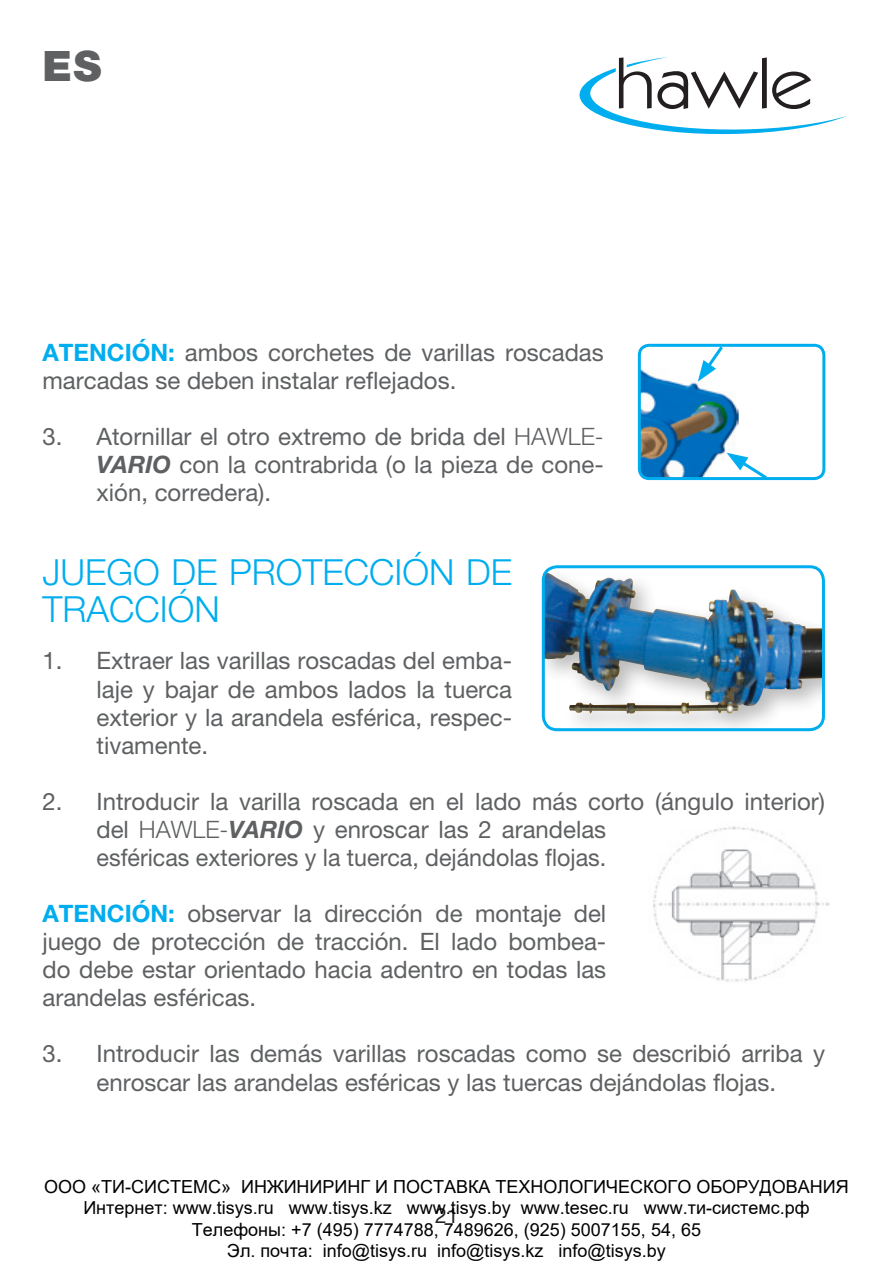
<style>
.page{position:relative;width:893px;height:1276px;background:#fff}
.page>*{position:absolute;margin:0;border:0;box-sizing:border-box;transform-origin:0 0}
.t1{font:900 42px "Helvetica Neue LT Pro";color:#5e6062}
.t2{font:300 36px/37.2px "Helvetica Neue LT Pro";color:#00adee}
.t3{font:24px/28.2px "Helvetica Neue LT Pro";color:#5e6062;text-align:justify}
.t4{font:21px "Helvetica Neue LT Pro";color:#231f20}
.t5{font:18px/21.6px "Arial";color:#000;text-align:center}
.s1{font-weight:700;color:#00adee}
.s2{font-weight:300}
.s3{font-weight:700;font-style:italic}
</style>
<div class="page">
<img style="left:639px;top:369px;width:100px;height:107px">
<div style="left:638px;top:344px;width:187px;height:136px;border:3px solid #00adee;border-radius:10px"></div>
<svg style="left:726px;top:453px;width:44px;height:28px"></svg>
<svg style="left:698px;top:343px;width:28px;height:39px"></svg>
<div style="left:543px;top:567px;width:280px;height:162px;background:#231f20;opacity:.3"></div>
<img style="left:546px;top:580px;width:163px;height:111px">
<div style="left:542px;top:565px;width:283px;height:166px;border:3px solid #00adee;border-radius:14px"></div>
<img style="left:653px;top:826px;width:177px;height:156px">
<svg style="left:579px;top:57px;width:268px;height:78px"></svg>
<p class="t1" style="left:43px;top:41px;width:60px">ES</p>
<p class="t3" style="left:43px;top:338px;width:563px"><span class="s1">ATENCIÓN:</span> ambos corchetes de varillas roscadas marcadas se deben instalar reflejados.</p>
<p class="t3" style="left:97px;top:422px;width:509px;text-indent:-54px">3. Atornillar el otro extremo de brida del <span class="s2">HAWLE-</span><span class="s3">VARIO</span> con la contrabrida (o la pieza de cone&shy;xión, corredera).</p>
<p class="t2" style="left:43px;top:553px;width:471px">JUEGO DE PROTECCIÓN DE<br>TRACCIÓN</p>
<p class="t3" style="left:97px;top:646px;width:417px;text-indent:-54px">1. Extraer las varillas roscadas del emba&shy;laje y bajar de ambos lados la tuerca exterior y la arandela esférica, respec&shy;tivamente.</p>
<p class="t3" style="left:97px;top:787px;width:730px;text-align:left;text-indent:-54px">2. Introducir la varilla roscada en el lado más corto (ángulo interior) del <span class="s2">HAWLE-</span><span class="s3">VARIO</span> y enroscar las 2 arandelas<br>esféricas exteriores y la tuerca, dejándolas flojas.</p>
<p class="t3" style="left:43px;top:899px;width:565px"><span class="s1">ATENCIÓN:</span> observar la dirección de montaje del juego de protección de tracción. El lado bombea&shy;do debe estar orientado hacia adentro en todas las arandelas esféricas.</p>
<p class="t3" style="left:43px;top:1039px;width:784px;text-align:center">3. Introducir las demás varillas roscadas como se describió arriba y enroscar las arandelas esféricas y las tuercas dejándolas flojas.</p>
<p class="t5" style="left:44px;top:1175px;width:806px">ООО «ТИ-СИСТЕМС» ИНЖИНИРИНГ И ПОСТАВКА ТЕХНОЛОГИЧЕСКОГО ОБОРУДОВАНИЯ Интернет: www.tisys.ru www.tisys.kz www.tisys.by www.tesec.ru www.ти-системс.рф Телефоны: +7 (495) 7774788, 7489626, (925) 5007155, 54, 65<br>Эл. почта: info@tisys.ru info@tisys.kz info@tisys.by</p>
<p class="t4" style="left:435px;top:1203px;width:25px">21</p>
</div>
